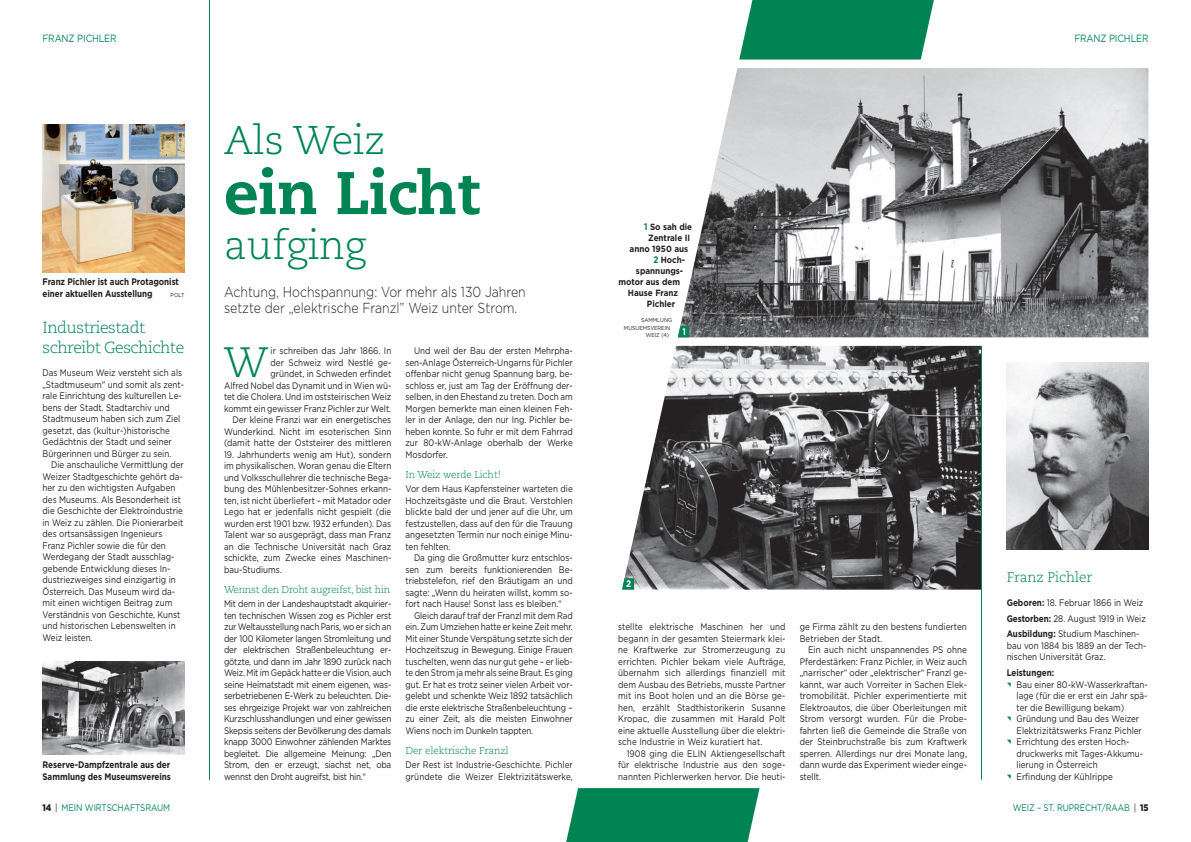
<style>
.page{position:relative;width:1191px;height:842px;background:#fff}
.page>*{position:absolute;margin:0;border:0;box-sizing:border-box;transform-origin:0 0}
.t1{font:800 60px "Caecilia LT Std";letter-spacing:-.01em;color:#008454}
.t2{font:300 42.4px "Caecilia LT Std";color:#008454}
.t3{font:300 40px "Caecilia LT Std";letter-spacing:-.01em;color:#008454}
.t4{font:300 16px/20px "Caecilia LT Std";letter-spacing:-.03em;color:#008454}
.t5{font:300 14.5px/16.5px "Gotham";color:#231f20;scale:.85 1}
.t6{font:300 14px "Caecilia LT Std";letter-spacing:-.01em;color:#008454}
.t7{font:10.5px "Gotham";letter-spacing:-.01em;color:#008454;scale:.85 1}
.t8{font:300 10px "Caecilia LT Std";letter-spacing:-.025em;color:#008454}
.t9{font:9.5px/11.5px "Gotham";color:#231f20;text-align:justify;scale:.85 1}
.t10{font:700 9.5px/11.5px "Gotham";letter-spacing:-.005em;color:#231f20;scale:.85 1}
.t11{font:9.5px "Gotham";letter-spacing:-.01em;color:#008454;scale:.85 1}
.t12{font:700 9.5px "Gotham";color:#fff;scale:.85 1}
.t13{font:700 9px "Gotham";color:#231f20;scale:.9 1}
.t14{font:5.7px "Gotham";color:#231f20;scale:.9 1}
.s1{font-size:9.5px;color:#008454}
.s2{font-weight:700}
.s3{font-weight:900;color:#231f20}
.s4{color:#231f20}
</style>
<div class="page">
<hr style="left:209px;top:0;width:1px;height:780px;background:#008454">
<img style="left:43px;top:125px;width:141px;height:147px">
<img style="left:43px;top:661px;width:141px;height:94px">
<img style="left:1006px;top:363px;width:142px;height:187px">
<svg style="left:566px;top:0;width:368px;height:842px"></svg>
<img style="left:622px;top:346px;width:359px;height:244px">
<hr style="left:981px;top:346px;width:1px;height:434px;background:#008454">
<img style="left:678px;top:68px;width:470px;height:269px">
<svg style="left:678px;top:326px;width:11px;height:11px"></svg>
<svg style="left:622px;top:578px;width:12px;height:12px"></svg>
<p class="t7" style="left:43px;top:32px;width:89px">FRANZ PICHLER</p>
<p class="t7" style="left:1074px;top:32px;width:89px">FRANZ PICHLER</p>
<p class="t10" style="left:43px;top:276px;width:162px">Franz Pichler ist auch Protagonist einer aktuellen Ausstellung</p>
<p class="t14" style="left:171px;top:291px;width:17px">POLT</p>
<h3 class="t4" style="left:43px;top:317px;width:143px">Industriestadt schreibt Geschichte</h3>
<p class="t9" style="left:43px;top:367px;width:168px;text-align:left">Das Museum Weiz versteht sich als „Stadtmuseum" und somit als zent&shy;rale Einrichtung des kulturellen Le&shy;bens der Stadt. Stadtarchiv und Stadtmuseum haben sich zum Ziel gesetzt, das (kultur-)historische Gedächtnis der Stadt und seiner Bürgerinnen und Bürger zu sein.</p>
<p class="t9" style="left:43px;top:459px;width:168px;text-align:left;text-indent:9px">Die anschauliche Vermittlung der<br>Weizer Stadtgeschichte gehört da&shy;her zu den wichtigsten Aufgaben des Museums. Als Besonderheit ist die Geschichte der Elektroindustrie in Weiz zu zählen. Die Pionierarbeit des ortsansässigen Ingenieurs<br>Franz Pichler sowie die für den<br>Werdegang der Stadt ausschlag&shy;gebende Entwicklung dieses In&shy;dustriezweiges sind einzigartig in<br>Österreich. Das Museum wird da&shy;mit einen wichtigen Beitrag zum<br>Verständnis von Geschichte, Kunst und historischen Lebenswelten in<br>Weiz leisten.</p>
<p class="t10" style="left:43px;top:759px;width:153px">Reserve-Dampfzentrale aus der<br>Sammlung des Museumsvereins</p>
<h3 class="t3" style="left:224px;top:118px;width:162px">Als Weiz</h3>
<h1 class="t1" style="left:224px;top:156px;width:257px">ein Licht</h1>
<h3 class="t3" style="left:224px;top:223px;width:144px">aufging</h3>
<h3 class="t5" style="left:224px;top:283px;width:357px">Achtung, Hochspannung: Vor mehr als 130 Jahren setzte der „elektrische Franzl” Weiz unter Strom.</h3>
<p class="t9" style="left:224px;top:345px;width:198px;text-align:right">ir schreiben das Jahr 1866. In<br>der Schweiz wird Nestlé ge-<br>gründet, in Schweden erfindet<br>Alfred Nobel das Dynamit und in Wien wü&shy;tet die Cholera. Und im oststeirischen Weiz kommt ein gewisser Franz Pichler zur Welt.<br>Der kleine Franzi war ein energetisches Wunderkind. Nicht im esoterischen Sinn (damit hatte der Oststeirer des mittleren</p>
<p class="t9" style="left:224px;top:448px;width:198px">19. Jahrhunderts wenig am Hut), sondern im physikalischen. Woran genau die Eltern und Volksschullehrer die technische Bega&shy;bung des Mühlenbesitzer-Sohnes erkann&shy;ten, ist nicht überliefert – mit Matador oder Lego hat er jedenfalls nicht gespielt (die wurden erst 1901 bzw. 1932 erfunden). Das Talent war so ausgeprägt, dass man Franz an die Technische Universität nach Graz schickte, zum Zwecke eines Maschinen&shy;bau-Studiums.</p>
<p class="t8" style="left:224px;top:583px;width:168px">Wennst den Droht augreifst, bist hin</p>
<p class="t9" style="left:224px;top:598px;width:198px">Mit dem in der Landeshauptstadt akquirier&shy;ten technischen Wissen zog es Pichler erst zur Weltausstellung nach Paris, wo er sich an der 100 Kilometer langen Stromleitung und der elektrischen Straßenbeleuchtung er&shy;götzte, und dann im Jahr 1890 zurück nach Weiz. Mit im Gepäck hatte er die Vision, auch seine Heimatstadt mit einem eigenen, was&shy;serbetriebenen E-Werk zu beleuchten. Die&shy;ses ehrgeizige Projekt war von zahlreichen Kurzschlusshandlungen und einer gewissen Skepsis seitens der Bevölkerung des damals knapp 3000 Einwohner zählenden Marktes begleitet. Die allgemeine Meinung: „Den Strom, den er erzeugt, siachst net, oba wennst den Droht augreifst, bist hin.“</p>
<h2 class="t2" style="left:224px;top:338px;width:46px">W</h2>
<p class="t9" style="left:405px;top:345px;width:198px;text-indent:9px">Und weil der Bau der ersten Mehrpha&shy;sen-Anlage Österreich-Ungarns für Pichler offenbar nicht genug Spannung barg, be&shy;schloss er, just am Tag der Eröffnung der&shy;selben, in den Ehestand zu treten. Doch am Morgen bemerkte man einen kleinen Feh&shy;ler in der Anlage, den nur Ing. Pichler be&shy;heben konnte. So fuhr er mit dem Fahrrad zur 80-kW-Anlage oberhalb der Werke Mosdorfer.</p>
<p class="t8" style="left:405px;top:468px;width:97px">In Weiz werde Licht!</p>
<p class="t9" style="left:405px;top:483px;width:198px">Vor dem Haus Kapfensteiner warteten die Hochzeitsgäste und die Braut. Verstohlen blickte bald der und jener auf die Uhr, um festzustellen, dass auf den für die Trauung angesetzten Termin nur noch einige Minu&shy;ten fehlten.</p>
<p class="t9" style="left:405px;top:552px;width:198px;text-indent:9px">Da ging die Großmutter kurz entschlos&shy;sen zum bereits funktionierenden Be&shy;triebstelefon, rief den Bräutigam an und sagte: „Wenn du heiraten willst, komm so&shy;fort nach Hause! Sonst lass es bleiben.“</p>
<p class="t9" style="left:405px;top:609px;width:198px;text-indent:9px">Gleich darauf traf der Franzl mit dem Rad ein. Zum Umziehen hatte er keine Zeit mehr.<br>Mit einer Stunde Verspätung setzte sich der Hochzeitszug in Bewegung. Einige Frauen tuschelten, wenn das nur gut gehe – er lieb&shy;te den Strom ja mehr als seine Braut. Es ging gut. Er hat es trotz seiner vielen Arbeit vor&shy;gelebt und schenkte Weiz 1892 tatsächlich die erste elektrische Straßenbeleuchtung – zu einer Zeit, als die meisten Einwohner Wiens noch im Dunkeln tappten.</p>
<p class="t8" style="left:405px;top:744px;width:105px">Der elektrische Franzl</p>
<p class="t9" style="left:405px;top:759px;width:198px">Der Rest ist Industrie-Geschichte. Pichler gründete die Weizer Elektrizitätswerke,</p>
<p class="t13" style="left:644px;top:221px;width:55px"><span class="s1">1</span> So sah die</p>
<p class="t13" style="left:648px;top:232px;width:48px">Zentrale II</p>
<p class="t13" style="left:629px;top:243px;width:67px">anno 1950 aus</p>
<p class="t13" style="left:653px;top:254px;width:37px"><span class="s1">2</span> Hoch-</p>
<p class="t13" style="left:636px;top:265px;width:53px">spannungs-</p>
<p class="t13" style="left:618px;top:276px;width:70px">motor aus dem</p>
<p class="t13" style="left:628px;top:287px;width:57px">Hause Franz</p>
<p class="t13" style="left:647px;top:298px;width:33px">Pichler</p>
<p class="t14" style="left:641px;top:316px;width:36px">SAMMLUNG</p>
<p class="t14" style="left:624px;top:324px;width:53px">MUSUEMSVEREIN</p>
<p class="t14" style="left:645px;top:332px;width:28px">WEIZ (4)</p>
<p class="t12" style="left:682px;top:325px;width:6px">1</p>
<p class="t12" style="left:626px;top:578px;width:7px">2</p>
<p class="t9" style="left:618px;top:621px;width:198px">stellte elektrische Maschinen her und begann in der gesamten Steiermark klei&shy;ne Kraftwerke zur Stromerzeugung zu errichten. Pichler bekam viele Aufträge, übernahm sich allerdings finanziell mit dem Ausbau des Betriebs, musste Partner mit ins Boot holen und an die Börse ge&shy;hen, erzählt Stadthistorikerin Susanne Kropac, die zusammen mit Harald Polt eine aktuelle Ausstellung über die elektri&shy;sche Industrie in Weiz kuratiert hat.</p>
<p class="t9" style="left:618px;top:747px;width:198px;text-indent:9px">1908 ging die ELIN Aktiengesellschaft für elektrische Industrie aus den soge&shy;nannten Pichlerwerken hervor. Die heuti-</p>
<p class="t9" style="left:799px;top:621px;width:198px">ge Firma zählt zu den bestens fundierten<br>Betrieben der Stadt.</p>
<p class="t9" style="left:799px;top:644px;width:198px;text-indent:9px">Ein auch nicht unspannendes PS ohne Pferdestärken: Franz Pichler, in Weiz auch „narrischer“ oder „elektrischer“ Franzl ge&shy;kannt, war auch Vorreiter in Sachen Elek&shy;tromobilität. Pichler experimentierte mit Elektroautos, die über Oberleitungen mit Strom versorgt wurden. Für die Probe&shy;fahrten ließ die Gemeinde die Straße von der Steinbruchstraße bis zum Kraftwerk sperren. Allerdings nur drei Monate lang, dann wurde das Experiment wieder einge&shy;stellt.</p>
<h3 class="t6" style="left:1006px;top:569px;width:87px">Franz Pichler</h3>
<p class="t9" style="left:1006px;top:594px;width:165px;line-height:15.8px;text-align:left"><span class="s2">Geboren:</span> 18. Februar 1866 in Weiz<br><span class="s2">Gestorben:</span> 28. August 1919 in Weiz<br><span class="s2">Ausbildung:</span> Studium Maschinen-</p>
<p class="t9" style="left:1006px;top:639px;width:166px">bau von 1884 bis 1889 an der Tech&shy;nischen Universität Graz.</p>
<p class="t10" style="left:1006px;top:667px;width:57px">Leistungen:</p>
<p class="t9" style="left:1016px;top:678px;width:156px;text-align:left">Bau einer 80-kW-Wasserkraftan&shy;lage (für die er erst ein Jahr spä&shy;ter die Bewilligung bekam)<br>Gründung und Bau des Weizer<br>Elektrizitätswerks Franz Pichler<br>Errichtung des ersten Hoch&shy;druckwerks mit Tages-Akkumu&shy;lierung in Österreich<br>Erfindung der Kühlrippe</p>
<p class="t11" style="left:43px;top:801px;width:152px"><span class="s3">14</span> <span class="s4">|</span> MEIN WIRTSCHAFTSRAUM</p>
<p class="t11" style="left:1012px;top:801px;width:161px">WEIZ – ST. RUPRECHT/RAAB <span class="s4">|</span> <span class="s3">15</span></p>
</div>
